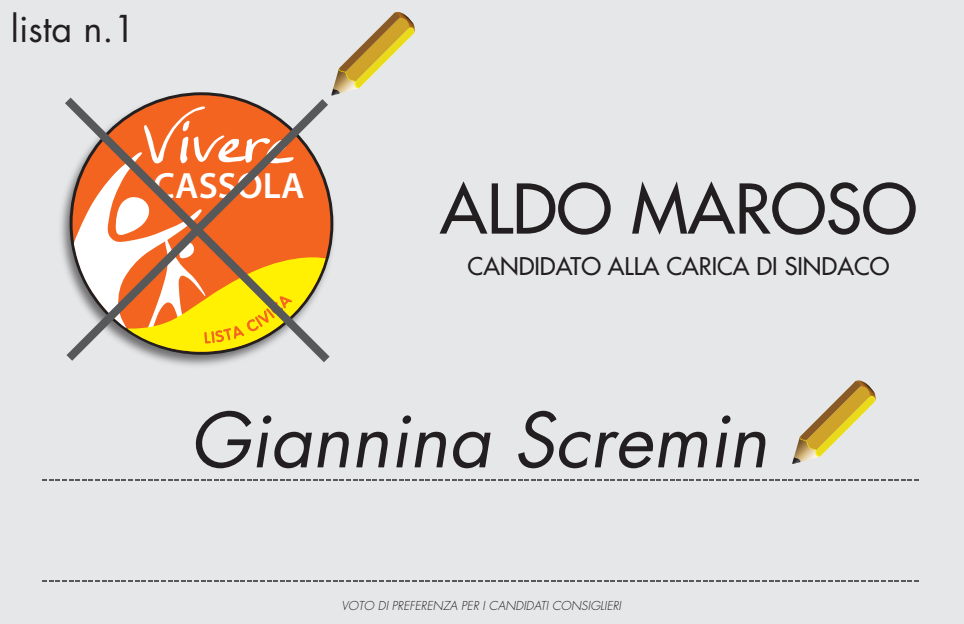
<style>
.page{position:relative;width:964px;height:624px;background:#e6e7e9}
.page>*{position:absolute;margin:0;border:0;box-sizing:border-box;transform-origin:0 0}
.t1{font:italic 73.6px "Futura Std";color:#231f20}
.t2{font:500 66.4px "Futura Std";color:#231f20}
.t3{font:55.6px "Ellianarelle's Path";color:#fff;scale:1.31 1}
.t4{font:600 36.8px "Myriad Pro";color:#fff}
.t5{font:36px "Futura Std";color:#231f20}
.t6{font:500 23.6px "Futura Std";color:#231f20}
.t7{font:italic 300 12px "Futura Std";color:#231f20}
</style>
<div class="page">
<svg style="left:42px;top:479px;width:609px;height:2px"></svg>
<svg style="left:42px;top:580px;width:609px;height:2px"></svg>
<svg style="left:792px;top:380px;width:84px;height:84px"></svg>
<svg style="left:333px;top:11px;width:82px;height:83px"></svg>
<svg style="left:60px;top:91px;width:276px;height:275px"></svg>
<svg style="left:74px;top:152px;width:252px;height:211px;background:#df9b59"></svg>
<h3 class="t5" style="left:11px;top:6px;width:126px">lista n.1</h3>
<h3 class="t3" style="left:143px;top:105px;width:49px">V</h3>
<h3 class="t3" style="left:179px;top:110px;width:90px;rotate:1deg">ivere</h3>
<h3 class="t4" style="left:153px;top:162px;width:153px">CASSOLA</h3>
<h2 class="t2" style="left:440px;top:167px;width:478px">ALDO MAROSO</h2>
<h3 class="t6" style="left:468px;top:252px;width:423px">CANDIDATO ALLA CARICA DI SINDACO</h3>
<h1 class="t1" style="left:189px;top:393px;width:579px">Giannina Scremin</h1>
<p class="t7" style="left:342px;top:598px;width:281px">VOTO DI PREFERENZA PER I CANDIDATI CONSIGLIERI</p>
</div>
